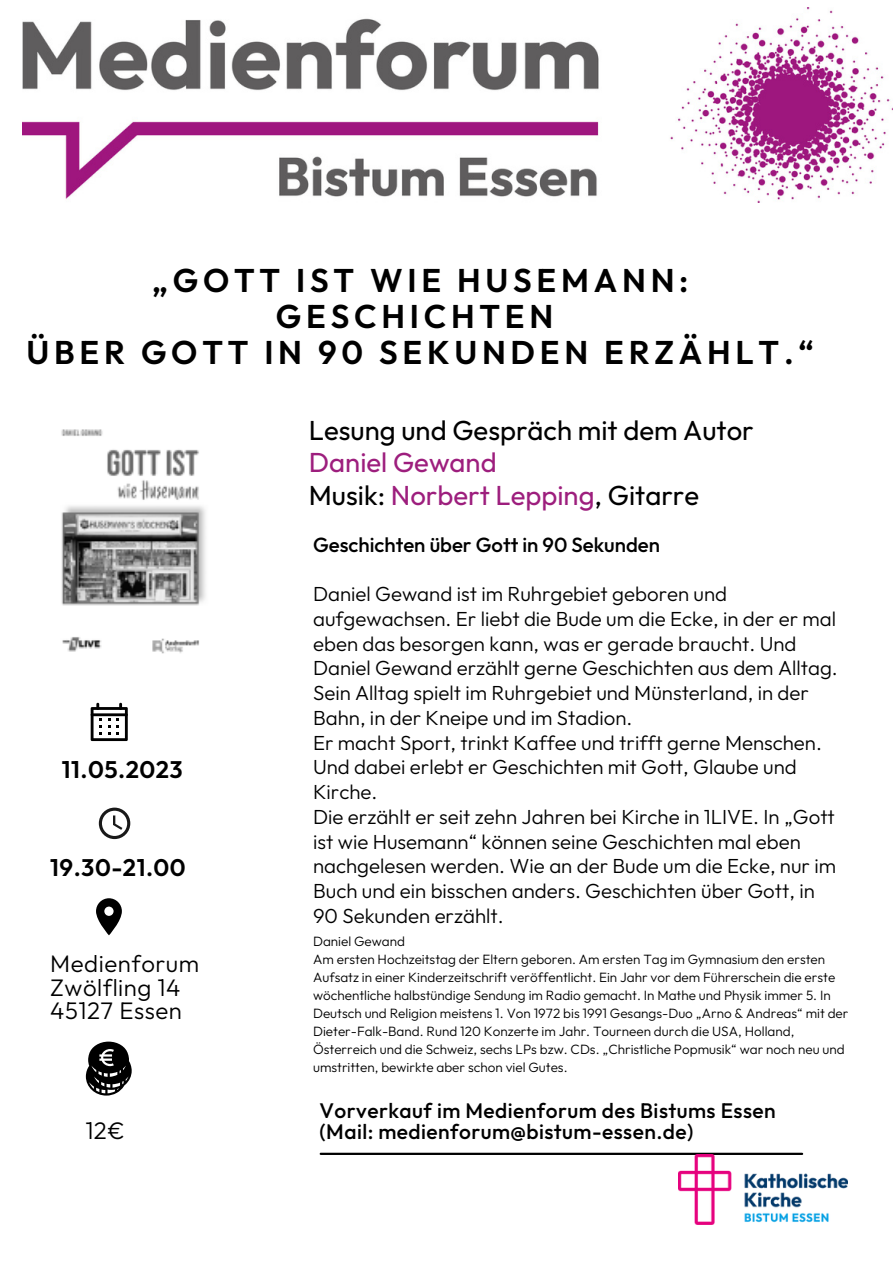
<style>
.page{position:relative;width:893px;height:1264px;background:#fff}
.page>*{position:absolute;margin:0;border:0;box-sizing:border-box;transform-origin:0 0}
.t1{font:600 32.85px/36px "Outfit";letter-spacing:.145em;color:#000;text-align:center}
.t2{font:27.45px/32.5px "Outfit";color:#9d1e7d}
.t3{font:27.45px "Outfit";color:#000}
.t4{font:300 24px/23.5px "Outfit";letter-spacing:.02em;color:#000}
.t5{font:600 24px "Outfit";letter-spacing:.02em;color:#000}
.t6{font:500 21px/21.3px "Outfit";letter-spacing:.02em;color:#000}
.t7{font:300 20.4px/24.8px "Outfit";color:#000}
.t8{font:500 20.4px "Outfit";color:#000}
.t9{font:300 13.5px/18px "Outfit";color:#000}
.s1{color:#000}
</style>
<div class="page">
<img style="left:23px;top:7px;width:869px;height:196px">
<svg style="left:96px;top:898px;width:26px;height:37px"></svg>
<svg style="left:99px;top:807px;width:31px;height:32px"></svg>
<hr style="left:321px;top:1152px;width:481px;height:2px;background:#000">
<svg style="left:91px;top:702px;width:37px;height:39px"></svg>
<img style="left:678px;top:1154px;width:169px;height:70px">
<svg style="left:86px;top:1041px;width:46px;height:54px"></svg>
<img style="left:61px;top:429px;width:145px;height:225px">
<h1 class="t1" style="left:26px;top:262px;width:788px">„GOTT IST WIE HUSEMANN:<br>GESCHICHTEN<br>ÜBER GOTT IN 90 SEKUNDEN ERZÄHLT.“</h1>
<p class="t5" style="left:62px;top:753px;width:122px">11.05.2023</p>
<p class="t5" style="left:50px;top:852px;width:137px">19.30-21.00</p>
<p class="t4" style="left:50px;top:951px;width:150px">Medienforum<br>Zwölfling 14<br>45127 Essen</p>
<p class="t4" style="left:85px;top:1118px;width:41px">12€</p>
<h2 class="t3" style="left:309px;top:412px;width:446px">Lesung und Gespräch mit dem Autor</h2>
<h2 class="t2" style="left:309px;top:446px;width:391px">Daniel Gewand<br><span class="s1">Musik:</span> Norbert Lepping<span class="s1">, Gitarre</span></h2>
<p class="t8" style="left:313px;top:531px;width:348px">Geschichten über Gott in 90 Sekunden</p>
<p class="t7" style="left:313px;top:581px;width:526px">Daniel Gewand ist im Ruhrgebiet geboren und aufgewachsen. Er liebt die Bude um die Ecke, in der er mal eben das besorgen kann, was er gerade braucht. Und Daniel Gewand erzählt gerne Geschichten aus dem Alltag.<br>Sein Alltag spielt im Ruhrgebiet und Münsterland, in der Bahn, in der Kneipe und im Stadion.<br>Er macht Sport, trinkt Kaffee und trifft gerne Menschen.<br>Und dabei erlebt er Geschichten mit Gott, Glaube und Kirche.<br>Die erzählt er seit zehn Jahren bei Kirche in 1LIVE. In „Gott ist wie Husemann“ können seine Geschichten mal eben nachgelesen werden. Wie an der Bude um die Ecke, nur im Buch und ein bisschen anders. Geschichten über Gott, in 90 Sekunden erzählt.</p>
<p class="t9" style="left:313px;top:932px;width:537px">Daniel Gewand<br>Am ersten Hochzeitstag der Eltern geboren. Am ersten Tag im Gymnasium den ersten Aufsatz in einer Kinderzeitschrift veröffentlicht. Ein Jahr vor dem Führerschein die erste wöchentliche halbstündige Sendung im Radio gemacht. In Mathe und Physik immer 5. In Deutsch und Religion meistens 1. Von 1972 bis 1991 Gesangs-Duo „Arno &amp; Andreas“ mit der Dieter-Falk-Band. Rund 120 Konzerte im Jahr. Tourneen durch die USA, Holland, Österreich und die Schweiz, sechs LPs bzw. CDs. „Christliche Popmusik“ war noch neu und umstritten, bewirkte aber schon viel Gutes.</p>
<p class="t6" style="left:319px;top:1099px;width:457px">Vorverkauf im Medienforum des Bistums Essen (Mail: medienforum@bistum-essen.de)</p>
</div>
